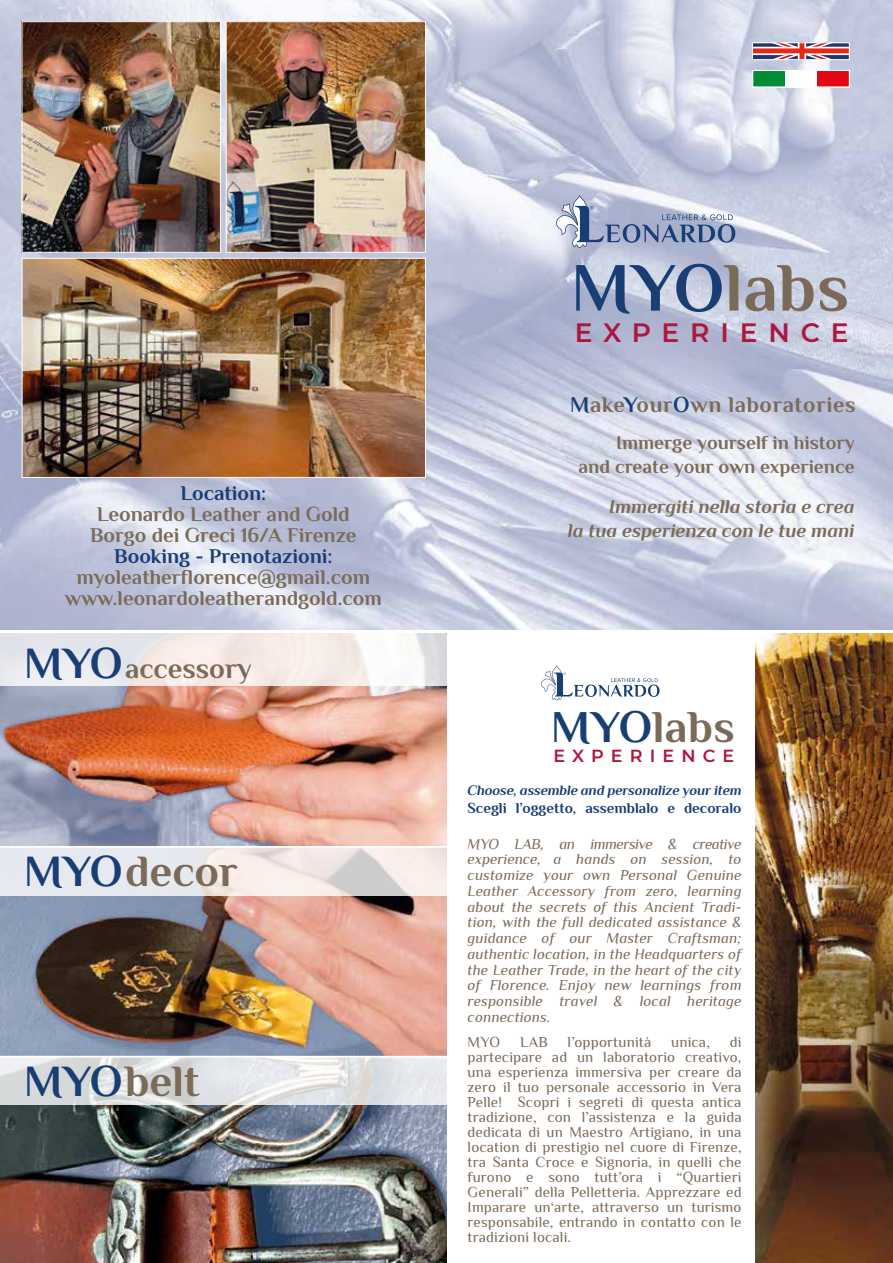
<style>
.page{position:relative;width:893px;height:1263px;background:#fff}
.page>*{position:absolute;margin:0;border:0;box-sizing:border-box;transform-origin:0 0}
.t1{font:700 69px "Philosopher";letter-spacing:.01em;color:#7b6a58}
.t2{font:700 45.6px "Philosopher";letter-spacing:.01em;color:#7b6a58}
.t3{font:700 44.7px "Philosopher";color:#7b6a58}
.t4{font:700 28.65px "Philosopher";color:#7b6a58}
.t5{font:600 26.55px "Montserrat";letter-spacing:.41em;color:#ad163d}
.t6{font:700 22.5px "Philosopher";letter-spacing:.03em;color:#7b6a58}
.t7{font:700 21px/21px "Philosopher";color:#7b6a58;text-align:center}
.t8{font:700 21px "Philosopher";color:#193e74}
.t9{font:italic 700 19.5px/24px "Philosopher";color:#7b6a58;text-align:right}
.t10{font:700 19.5px/24px "Philosopher";color:#7b6a58;text-align:right}
.t11{font:600 17.55px "Montserrat";letter-spacing:.41em;color:#ad163d}
.t12{font:15px/15px "Philosopher";letter-spacing:.01em;color:#7b6a58;text-align:justify}
.t13{font:italic 15px/15.8px "Philosopher";letter-spacing:.01em;color:#7b6a58;text-align:justify}
.t14{font:700 15px "Philosopher";color:#193e74}
.t15{font:italic 700 14.25px "Philosopher";letter-spacing:-.01em;color:#193e74}
.s1{font-size:44.7px;color:#193e74}
.s2{color:#193e74}
</style>
<div class="page">
<img style="left:0;top:685px;width:447px;height:578px">
<svg style="left:0;top:848px;width:447px;height:47px;background:#eae6e8"></svg>
<svg style="left:0;top:634px;width:447px;height:51px"></svg>
<svg style="left:0;top:1057px;width:447px;height:47px;background:#e1e2e4"></svg>
<svg style="left:541px;top:665px;width:119px;height:35px"></svg>
<img style="left:756px;top:634px;width:137px;height:629px">
<hr style="left:0;top:846px;width:447px;height:2px;background:#fff">
<hr style="left:0;top:1056px;width:447px;height:1px;background:#fff">
<img style="left:0;top:0;width:893px;height:629px">
<svg style="left:556px;top:195px;width:179px;height:53px;background:#a6b1cb"></svg>
<img style="left:24px;top:260px;width:400px;height:216px">
<div style="left:22px;top:258px;width:404px;height:220px;border:1px solid #fff"></div>
<img style="left:24px;top:23px;width:195px;height:228px">
<div style="left:22px;top:21px;width:199px;height:232px;border:1px solid #fff"></div>
<img style="left:228px;top:23px;width:196px;height:228px">
<div style="left:226px;top:21px;width:200px;height:232px;border:1px solid #fff"></div>
<div style="left:752px;top:71px;width:40px;height:16px;background:#008d36"></div>
<div style="left:812px;top:71px;width:37px;height:16px;background:#e30613"></div>
<div style="left:785px;top:71px;width:32px;height:16px;background:#fff"></div>
<div style="left:752px;top:70px;width:98px;height:17px;border:1px solid #fff"></div>
<svg style="left:754px;top:45px;width:93px;height:13px"></svg>
<div style="left:752px;top:43px;width:97px;height:17px;border:1px solid #fff"></div>
<h3 class="t8" style="left:180px;top:479px;width:87px">Location:</h3>
<h3 class="t7" style="left:90px;top:503px;width:268px">Leonardo Leather and Gold<br>Borgo dei Greci 16/A Firenze</h3>
<h3 class="t8" style="left:114px;top:542px;width:220px">Booking - Prenotazioni:</h3>
<h3 class="t7" style="left:65px;top:566px;width:319px">myoleatherflorence@gmail.com www.leonardoleatherandgold.com</h3>
<h3 class="t4" style="left:24px;top:649px;width:229px"><span class="s1">MYO</span>accessory</h3>
<h3 class="t3" style="left:24px;top:842px;width:215px"><span class="s2">MYO</span>decor</h3>
<h3 class="t3" style="left:24px;top:1051px;width:177px"><span class="s2">MYO</span>belt</h3>
<h1 class="t1" style="left:571px;top:242px;width:280px"><span class="s2">MYO</span>labs</h1>
<h3 class="t5" style="left:575px;top:313px;width:275px">EXPERIENCE</h3>
<h3 class="t6" style="left:570px;top:389px;width:287px"><span class="s2">M</span>ake<span class="s2">Y</span>our<span class="s2">O</span>wn laboratories</h3>
<h3 class="t10" style="left:579px;top:430px;width:278px">Immerge yourself in history<br>and create your own experience</h3>
<h3 class="t9" style="left:568px;top:494px;width:288px">Immergiti nella storia e crea<br>la tua esperienza con le tue mani</h3>
<h2 class="t2" style="left:551px;top:696px;width:185px"><span class="s2">MYO</span>labs</h2>
<p class="t11" style="left:554px;top:743px;width:182px">EXPERIENCE</p>
<p class="t15" style="left:468px;top:780px;width:275px">Choose, assemble and personalize your item</p>
<p class="t14" style="left:468px;top:798px;width:275px">Scegli l’oggetto, assemblalo e decoralo</p>
<p class="t13" style="left:468px;top:836px;width:275px">MYO LAB, an immersive &amp; creative experience, a hands on session, to customize your own Personal Genuine Leather Accessory from zero, learning about the secrets of this Ancient Tradi&shy;tion, with the full dedicated assistance &amp; guidance of our Master Craftsman; authentic location, in the Headquarters of the Leather Trade, in the heart of the city of Florence. Enjoy new learnings from responsible travel &amp; local heritage connections.</p>
<p class="t12" style="left:468px;top:1034px;width:34px">MYO</p>
<p class="t12" style="left:520px;top:1034px;width:29px">LAB</p>
<p class="t12" style="left:568px;top:1034px;width:85px">l’opportunità</p>
<p class="t12" style="left:671px;top:1034px;width:40px">unica,</p>
<p class="t12" style="left:468px;top:1034px;width:275px;text-indent:262px">di partecipare ad un laboratorio creativo, una esperienza immersiva per creare da zero il tuo personale accessorio in Vera Pelle! Scopri i segreti di questa antica tradizione, con l’assistenza e la guida dedicata di un Maestro Artigiano, in una location di prestigio nel cuore di Firenze, tra Santa Croce e Signoria, in quelli che furono e sono tutt’ora i “Quartieri Generali” della Pelletteria. Apprezzare ed Imparare un‘arte, attraverso un turismo responsabile, entrando in contatto con le tradizioni locali.</p>
</div>
